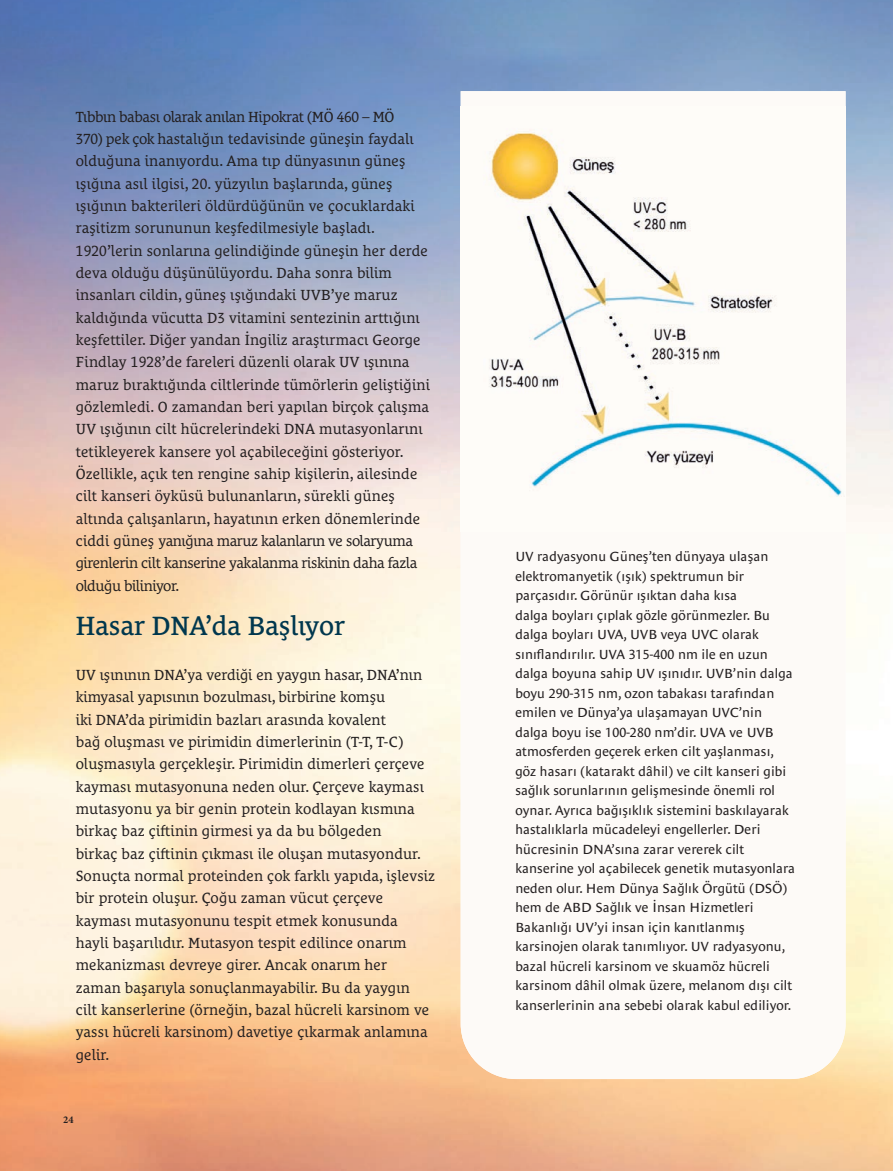
<style>
.page{position:relative;width:893px;height:1171px;background:#fff}
.page>*{position:absolute;margin:0;border:0;box-sizing:border-box;transform-origin:0 0}
.t1{font:27px "Le Monde Courrier Pro";letter-spacing:-.005em;color:#00374e}
.t2{font:15px/22.4px "Le Monde Courrier Pro";letter-spacing:.01em;color:#231f20}
.t3{font:13.5px/19.5px "Le Monde Sans Pro";letter-spacing:.01em;color:#231f20}
.t4{font:700 10.35px "Minion Pro";color:#231f20}
</style>
<div class="page">
<img style="left:0;top:0;width:893px;height:1170px">
<svg style="left:461px;top:91px;width:384px;height:987px"></svg>
<img style="left:442px;top:106px;width:403px;height:426px">
<p class="t2" style="left:76px;top:106px;width:356px">Tıbbın babası olarak anılan Hipokrat (MÖ 460 – MÖ<br>370) pek çok hastalığın tedavisinde güneşin faydalı olduğuna inanıyordu. Ama tıp dünyasının güneş ışığına asıl ilgisi, 20. yüzyılın başlarında, güneş ışığının bakterileri öldürdüğünün ve çocuklardaki raşitizm sorununun keşfedilmesiyle başladı.<br>1920’lerin sonlarına gelindiğinde güneşin her derde deva olduğu düşünülüyordu. Daha sonra bilim insanları cildin, güneş ışığındaki UVB’ye maruz kaldığında vücutta D3 vitamini sentezinin arttığını keşfettiler. Diğer yandan İngiliz araştırmacı George Findlay 1928’de fareleri düzenli olarak UV ışınına maruz bıraktığında ciltlerinde tümörlerin geliştiğini gözlemledi. O zamandan beri yapılan birçok çalışma UV ışığının cilt hücrelerindeki DNA mutasyonlarını tetikleyerek kansere yol açabileceğini gösteriyor.<br>Özellikle, açık ten rengine sahip kişilerin, ailesinde cilt kanseri öyküsü bulunanların, sürekli güneş altında çalışanların, hayatının erken dönemlerinde ciddi güneş yanığına maruz kalanların ve solaryuma girenlerin cilt kanserine yakalanma riskinin daha fazla olduğu biliniyor.</p>
<h1 class="t1" style="left:76px;top:614px;width:271px">Hasar DNA’da Başlıyor</h1>
<p class="t2" style="left:76px;top:664px;width:361px">UV ışınının DNA’ya verdiği en yaygın hasar, DNA’nın kimyasal yapısının bozulması, birbirine komşu<br>iki DNA’da pirimidin bazları arasında kovalent<br>bağ oluşması ve pirimidin dimerlerinin (T-T, T-C) oluşmasıyla gerçekleşir. Pirimidin dimerleri çerçeve kayması mutasyonuna neden olur. Çerçeve kayması mutasyonu ya bir genin protein kodlayan kısmına birkaç baz çiftinin girmesi ya da bu bölgeden<br>birkaç baz çiftinin çıkması ile oluşan mutasyondur.<br>Sonuçta normal proteinden çok farklı yapıda, işlevsiz bir protein oluşur. Çoğu zaman vücut çerçeve kayması mutasyonunu tespit etmek konusunda<br>hayli başarılıdır. Mutasyon tespit edilince onarım mekanizması devreye girer. Ancak onarım her zaman başarıyla sonuçlanmayabilir. Bu da yaygın<br>cilt kanserlerine (örneğin, bazal hücreli karsinom ve yassı hücreli karsinom) davetiye çıkarmak anlamına gelir.</p>
<p class="t4" style="left:63px;top:1112px;width:12px">24</p>
<p class="t3" style="left:515px;top:547px;width:281px">UV radyasyonu Güneş’ten dünyaya ulaşan elektromanyetik (ışık) spektrumun bir parçasıdır. Görünür ışıktan daha kısa<br>dalga boyları çıplak gözle görünmezler. Bu dalga boyları UVA, UVB veya UVC olarak sınıflandırılır. UVA 315-400 nm ile en uzun dalga boyuna sahip UV ışınıdır. UVB’nin dalga boyu 290-315 nm, ozon tabakası tarafından emilen ve Dünya’ya ulaşamayan UVC’nin dalga boyu ise 100-280 nm’dir. UVA ve UVB atmosferden geçerek erken cilt yaşlanması, göz hasarı (katarakt dâhil) ve cilt kanseri gibi sağlık sorunlarının gelişmesinde önemli rol oynar. Ayrıca bağışıklık sistemini baskılayarak hastalıklarla mücadeleyi engellerler. Deri hücresinin DNA’sına zarar vererek cilt kanserine yol açabilecek genetik mutasyonlara neden olur. Hem Dünya Sağlık Örgütü (DSÖ) hem de ABD Sağlık ve İnsan Hizmetleri Bakanlığı UV’yi insan için kanıtlanmış karsinojen olarak tanımlıyor. UV radyasyonu, bazal hücreli karsinom ve skuamöz hücreli karsinom dâhil olmak üzere, melanom dışı cilt kanserlerinin ana sebebi olarak kabul ediliyor.</p>
</div>
